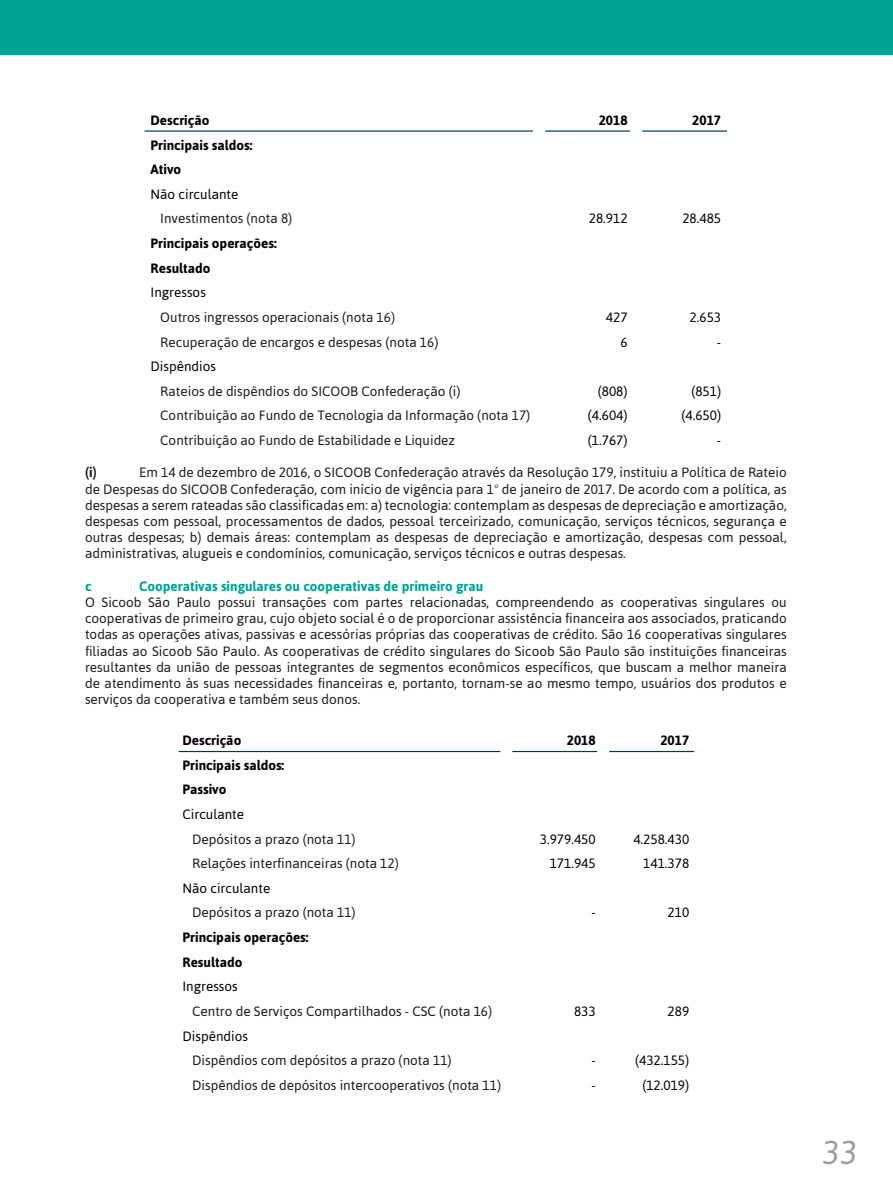
<style>
.page{position:relative;width:893px;height:1191px;background:#fff}
.page>*{position:absolute;margin:0;border:0;box-sizing:border-box;transform-origin:0 0}
.t1{font:italic 33px "Asap";color:#9d9d9c}
.t2{font:13.5px/16.2px "Asap";color:#1f1b1c;text-align:justify}
.t3{font:13.5px "Asap";color:#1d1819}
.t4{font:13.5px "Asap";color:#000}
.t5{font:700 13.5px/24.6px "Asap";color:#000}
.t6{font:700 13.5px "Asap";color:#00a295}
.t7{font:700 13.5px "Asap";color:#1f1b1c}
.s1{font-weight:400}
</style>
<div class="page">
<div style="left:0;top:0;width:893px;height:54px;background:#00a295"></div>
<hr style="left:145px;top:130px;width:388px;height:2px;background:#003c41">
<hr style="left:545px;top:130px;width:85px;height:2px;background:#003c41">
<hr style="left:642px;top:130px;width:85px;height:2px;background:#003c41">
<hr style="left:179px;top:751px;width:321px;height:1px;background:#003c41">
<hr style="left:512px;top:751px;width:85px;height:1px;background:#003c41">
<hr style="left:609px;top:751px;width:85px;height:1px;background:#003c41">
<p class="t5" style="left:151px;top:108px;width:60px">Descrição</p>
<p class="t5" style="left:599px;top:108px;width:30px">2018</p>
<p class="t5" style="left:692px;top:108px;width:30px">2017</p>
<p class="t5" style="left:151px;top:132px;width:103px">Principais saldos:<br>Ativo</p>
<p class="t4" style="left:151px;top:186px;width:89px">Não circulante</p>
<p class="t2" style="left:160px;top:210px;width:134px">I nvestimentos (nota 8)</p>
<p class="t4" style="left:589px;top:211px;width:40px">28.912</p>
<p class="t4" style="left:682px;top:211px;width:40px">28.485</p>
<p class="t5" style="left:151px;top:231px;width:128px">Principais operações:<br>Resultado</p>
<p class="t4" style="left:151px;top:285px;width:57px">I ngressos</p>
<p class="t2" style="left:160px;top:309px;width:236px">Outros ingressos operacionais (nota 16)</p>
<p class="t4" style="left:606px;top:309px;width:23px">427</p>
<p class="t4" style="left:690px;top:309px;width:33px">2.653</p>
<p class="t2" style="left:160px;top:333px;width:280px">Recuperação de encargos e despesas (nota 16)</p>
<p class="t4" style="left:620px;top:334px;width:9px">6</p>
<p class="t4" style="left:717px;top:334px;width:6px">-</p>
<p class="t4" style="left:151px;top:358px;width:67px">Dispêndios</p>
<p class="t2" style="left:160px;top:383px;width:302px">Rateios de dispêndios do SI COO B Confederação (i)</p>
<p class="t4" style="left:598px;top:383px;width:31px">(808)</p>
<p class="t4" style="left:691px;top:383px;width:31px">(851)</p>
<p class="t2" style="left:160px;top:407px;width:371px">Contribuição ao Fundo de Tecnologia da I nformação (nota 17)</p>
<p class="t4" style="left:588px;top:408px;width:41px">(4.604)</p>
<p class="t4" style="left:681px;top:408px;width:41px">(4.650)</p>
<p class="t2" style="left:160px;top:432px;width:296px">Contribuição ao Fundo de Estabilidade e Liquidez</p>
<p class="t4" style="left:588px;top:432px;width:41px">(1.767)</p>
<p class="t4" style="left:717px;top:432px;width:6px">-</p>
<p class="t7" style="left:85px;top:465px;width:38px">(i) <span class="s1">E</span></p>
<p class="t2" style="left:85px;top:464px;width:703px;text-indent:61px">m 14 de dezembro de 2016, o SI COO B Confederação através da Resolução 179, instituiu a Política de Rateio de Despesas do SI COO B Confederação, com início de vigência para 1º de janeiro de 2017. De acordo com a política, as despesas a serem rateadas são classificadas em: a) tecnologia: contemplam as despesas de depreciação e amortização, despesas com pessoal, processamentos de dados, pessoal terceirizado, comunicação, serviços técnicos, segurança e outras despesas; b) demais áreas: contemplam as despesas de depreciação e amortização, despesas com pessoal, administrativas, alugueis e condomínios, comunicação, serviços técnicos e outras despesas.</p>
<p class="t6" style="left:85px;top:578px;width:8px">c</p>
<p class="t6" style="left:139px;top:578px;width:346px">Cooperativas singulares ou cooperativas de primeiro grau</p>
<p class="t2" style="left:85px;top:594px;width:703px">O Sicoob São Paulo possui transações com partes relacionadas, compreendendo as cooperativas singulares ou cooperativas de primeiro grau, cujo objeto social é o de proporcionar assistência financeira aos associados, praticando todas as operações ativas, passivas e acessórias próprias das cooperativas de crédito. São 16 cooperativas singulares filiadas ao Sicoob São Paulo. As cooperativas de crédito singulares do Sicoob São Paulo são instituições financeiras resultantes da união de pessoas integrantes de segmentos econômicos específicos, que buscam a melhor maneira de atendimento às suas necessidades financeiras e, portanto, tornam-se ao mesmo tempo, usuários dos produtos e serviços da cooperativa e também seus donos.</p>
<p class="t5" style="left:182px;top:728px;width:60px">Descrição</p>
<p class="t5" style="left:567px;top:728px;width:30px">2018</p>
<p class="t5" style="left:660px;top:728px;width:30px">2017</p>
<p class="t5" style="left:182px;top:752px;width:103px">Principais saldos:<br>Passivo</p>
<p class="t4" style="left:182px;top:806px;width:63px">Circulante</p>
<p class="t3" style="left:192px;top:831px;width:165px">Depósitos a prazo (nota 11)</p>
<p class="t4" style="left:540px;top:831px;width:57px">3.979.450</p>
<p class="t4" style="left:633px;top:831px;width:57px">4.258.430</p>
<p class="t3" style="left:192px;top:855px;width:208px">Relações interfinanceiras (nota 12)</p>
<p class="t4" style="left:550px;top:855px;width:48px">171.945</p>
<p class="t4" style="left:643px;top:855px;width:48px">141.378</p>
<p class="t4" style="left:182px;top:880px;width:89px">Não circulante</p>
<p class="t3" style="left:192px;top:905px;width:165px">Depósitos a prazo (nota 11)</p>
<p class="t4" style="left:591px;top:905px;width:6px">-</p>
<p class="t4" style="left:668px;top:905px;width:23px">210</p>
<p class="t5" style="left:182px;top:925px;width:128px">Principais operações:<br>Resultado</p>
<p class="t4" style="left:182px;top:978px;width:57px">I ngressos</p>
<p class="t3" style="left:192px;top:1003px;width:301px">Centro de Serviços Compartilhados - CSC (nota 16)</p>
<p class="t4" style="left:574px;top:1003px;width:23px">833</p>
<p class="t4" style="left:668px;top:1003px;width:23px">289</p>
<p class="t4" style="left:182px;top:1028px;width:67px">Dispêndios</p>
<p class="t3" style="left:192px;top:1052px;width:261px">Dispêndios com depósitos a prazo (nota 11)</p>
<p class="t4" style="left:591px;top:1052px;width:6px">-</p>
<p class="t4" style="left:635px;top:1052px;width:56px">(432.155)</p>
<p class="t3" style="left:192px;top:1077px;width:310px">Dispêndios de depósitos intercooperativos (nota 11)</p>
<p class="t4" style="left:591px;top:1077px;width:6px">-</p>
<p class="t4" style="left:642px;top:1077px;width:48px">(12.019)</p>
<h1 class="t1" style="left:822px;top:1133px;width:37px">33</h1>
</div>
